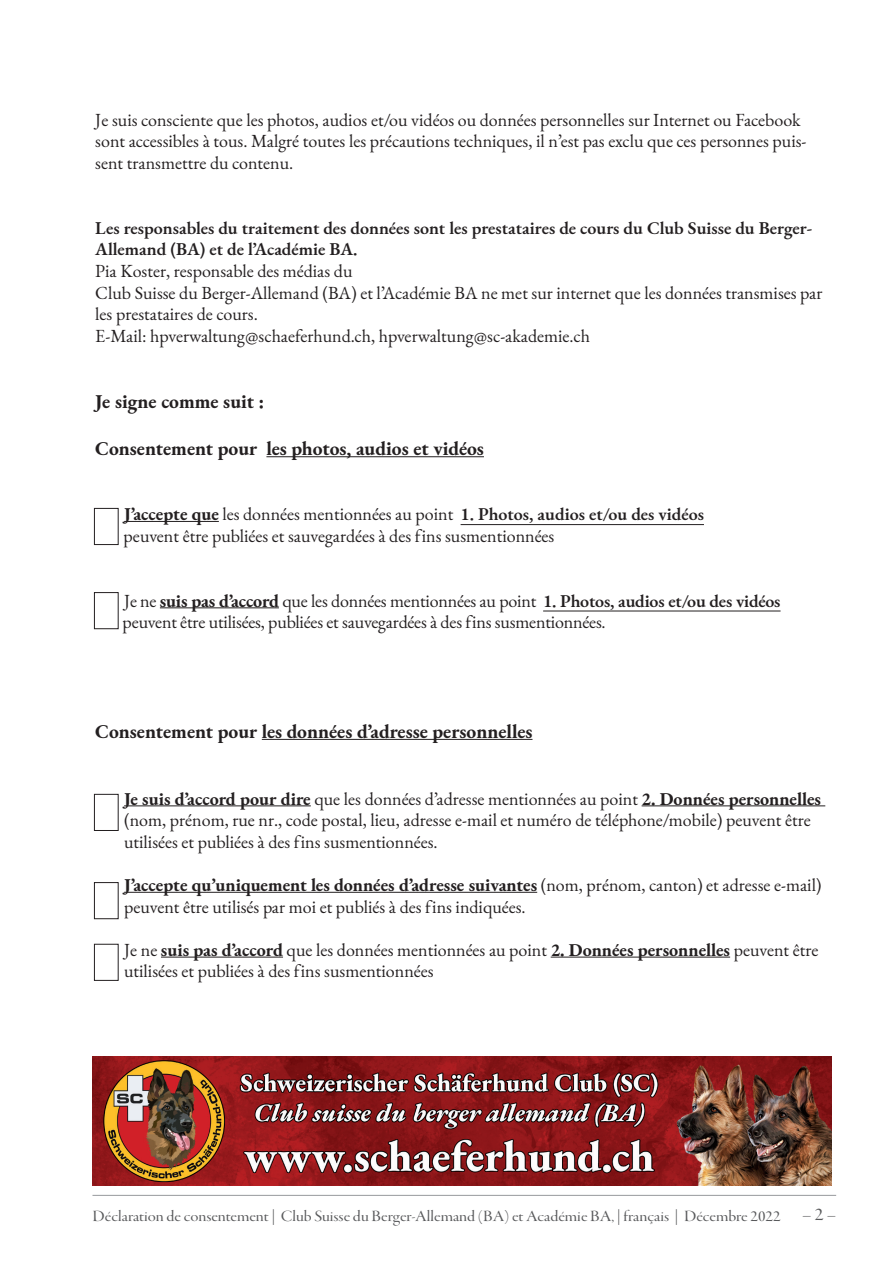
<style>
.page{position:relative;width:893px;height:1263px;background:#fff}
.page>*{position:absolute;margin:0;border:0;box-sizing:border-box;transform-origin:0 0}
.t1{font:700 19.5px "EB Garamond";color:#231f20}
.t2{font:18px/21.6px "EB Garamond";color:#231f20}
.t3{font:600 18px/21.6px "EB Garamond";color:#231f20}
.t4{font:16.2px "Garamond Premr Pro Disp";color:#57585a;scale:1.11 1}
.s1{font-weight:700}
.s2{font-weight:600}
.s3{font-size:18.9px}
</style>
<div class="page">
<hr style="left:266px;top:456px;width:218px;height:1px;background:#231f20">
<hr style="left:124px;top:521px;width:95px;height:1px;background:#231f20">
<hr style="left:461px;top:524px;width:243px;height:1px;background:#231f20">
<hr style="left:160px;top:607px;width:119px;height:1px;background:#231f20">
<hr style="left:543px;top:611px;width:238px;height:1px;background:#231f20">
<hr style="left:262px;top:739px;width:270px;height:1px;background:#231f20">
<hr style="left:124px;top:805px;width:187px;height:1px;background:#231f20">
<hr style="left:642px;top:805px;width:183px;height:1px;background:#231f20">
<hr style="left:124px;top:892px;width:413px;height:1px;background:#231f20">
<hr style="left:161px;top:957px;width:122px;height:1px;background:#231f20">
<hr style="left:551px;top:957px;width:179px;height:1px;background:#231f20">
<hr style="left:92px;top:1195px;width:744px;height:1px;background:#97999c">
<div style="left:94px;top:508px;width:24px;height:37px;border:1px solid #231f20"></div>
<div style="left:94px;top:592px;width:24px;height:37px;border:1px solid #231f20"></div>
<div style="left:94px;top:794px;width:24px;height:37px;border:1px solid #231f20"></div>
<div style="left:94px;top:882px;width:24px;height:37px;border:1px solid #231f20"></div>
<img style="left:93px;top:1056px;width:738px;height:130px">
<div style="left:94px;top:944px;width:24px;height:36px;border:1px solid #231f20"></div>
<p class="t2" style="left:95px;top:109px;width:713px">Je suis consciente que les photos, audios et/ou vidéos ou données personnelles sur Internet ou Facebook sont accessibles à tous. Malgré toutes les précautions techniques, il n’est pas exclu que ces personnes puis&shy;sent transmettre du contenu.</p>
<p class="t3" style="left:95px;top:217px;width:719px">Les responsables du traitement des données sont les prestataires de cours du Club Suisse du Berger-<br>Allemand (BA) et de l’Académie BA.</p>
<p class="t2" style="left:95px;top:260px;width:729px">Pia Koster, responsable des médias du<br>Club Suisse du Berger-Allemand (BA) et l’Académie BA ne met sur internet que les données transmises par les prestataires de cours.<br>E-Mail: hpverwaltung@schaeferhund.ch, hpverwaltung@sc-akademie.ch</p>
<p class="t1" style="left:95px;top:388px;width:170px">Je signe comme suit :</p>
<p class="t1" style="left:95px;top:435px;width:390px">Consentement pour les photos, audios et vidéos</p>
<p class="t2" style="left:124px;top:503px;width:582px"><span class="s1">J’accepte que</span> les données mentionnées au point <span class="s2">1. Photos, audios et/ou des vidéos </span>peuvent être publiées et sauvegardées à des fins susmentionnées</p>
<p class="t2" style="left:123px;top:590px;width:659px">Je ne <span class="s1">suis pas d’accord</span> que les données mentionnées au point <span class="s2">1. Photos, audios et/ou des vidéos </span>peuvent être utilisées, publiées et sauvegardées à des fins susmentionnées.</p>
<p class="t1" style="left:95px;top:718px;width:439px">Consentement pour les données d’adresse personnelles</p>
<p class="t2" style="left:124px;top:788px;width:698px"><span class="s1">Je suis d’accord pour dire</span> que les données d’adresse mentionnées au point <span class="s1">2. Données personnelles </span>(nom, prénom, rue nr., code postal, lieu, adresse e-mail et numéro de téléphone/mobile) peuvent être utilisées et publiées à des fins susmentionnées.</p>
<p class="t2" style="left:124px;top:874px;width:699px"><span class="s1">J’accepte qu’uniquement les données d’adresse suivantes</span> (nom, prénom, canton) et adresse e-mail) peuvent être utilisés par moi et publiés à des fins indiquées.</p>
<p class="t2" style="left:124px;top:939px;width:696px">Je ne <span class="s1">suis pas d’accord</span> que les données mentionnées au point <span class="s1">2. Données personnelles</span> peuvent être utilisées et publiées à des fins susmentionnées</p>
<p class="t4" style="left:92px;top:1207px;width:671px">Déclaration de consentement | Club Suisse du Berger-Allemand (BA) et Académie BA, | français | Décembre 2022 <span class="s3">– 2 –</span></p>
</div>
